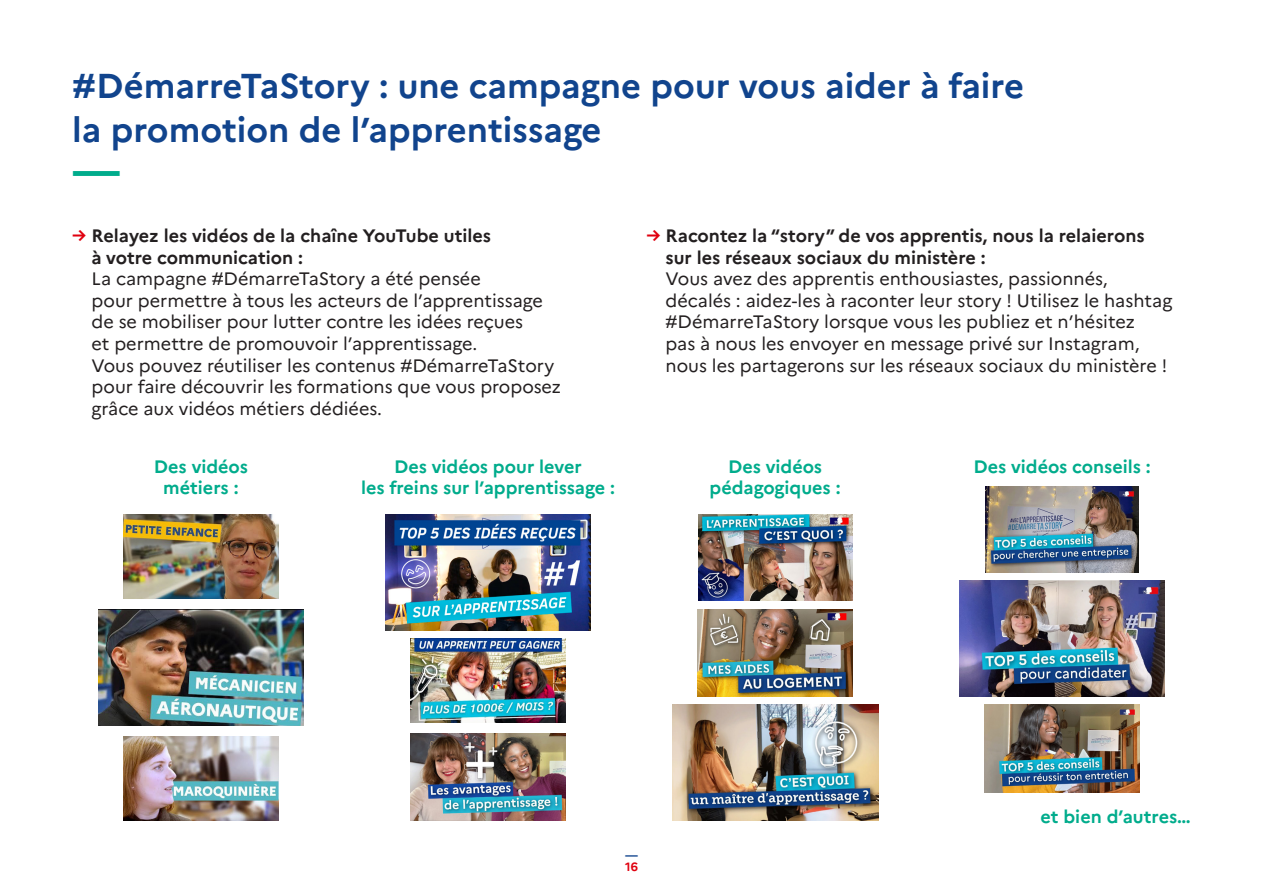
<style>
.page{position:relative;width:1263px;height:893px;background:#fff}
.page>*{position:absolute;margin:0;border:0;box-sizing:border-box;transform-origin:0 0}
.t1{font:700 45px "Marianne";color:#00ac8c}
.t2{font:700 34.5px/43.5px "Marianne";color:#11448d}
.t3{font:18px/21.6px "Marianne";color:#231f20}
.t4{font:700 18px/21.6px "Marianne";color:#00ac8c;text-align:center}
.t5{font:700 12px "Marianne";color:#e0000f}
.t6{font:700 12px "Marianne";color:#11448e}
.s1{font-weight:700;color:#e0000f}
.s2{font-weight:700}
</style>
<div class="page">
<img style="left:411px;top:638px;width:154px;height:84px">
<img style="left:124px;top:737px;width:154px;height:84px">
<img style="left:124px;top:514px;width:154px;height:84px">
<img style="left:985px;top:486px;width:154px;height:86px">
<img style="left:959px;top:581px;width:206px;height:115px">
<img style="left:984px;top:705px;width:156px;height:87px">
<img style="left:673px;top:705px;width:205px;height:116px">
<img style="left:699px;top:514px;width:153px;height:87px">
<img style="left:411px;top:734px;width:154px;height:87px">
<img style="left:698px;top:609px;width:155px;height:87px">
<img style="left:385px;top:514px;width:206px;height:116px">
<img style="left:98px;top:610px;width:206px;height:116px">
<p class="t2" style="left:72px;top:64px;width:953px">#DémarreTaStory : une campagne pour vous aider à faire la promotion de l’apprentissage</p>
<p class="t1" style="left:72px;top:142px;width:50px">—</p>
<p class="t3" style="left:92px;top:225px;width:471px;text-indent:-19px"><span class="s1">→</span> <span class="s2">Relayez les vidéos de la chaîne YouTube utiles<br>à votre communication :<br></span>La campagne #DémarreTaStory a été pensée<br>pour permettre à tous les acteurs de l’apprentissage de se mobiliser pour lutter contre les idées reçues<br>et permettre de promouvoir l’apprentissage.<br>Vous pouvez réutiliser les contenus #DémarreTaStory pour faire découvrir les formations que vous proposez grâce aux vidéos métiers dédiées.</p>
<p class="t3" style="left:666px;top:225px;width:508px;text-indent:-19px"><span class="s1">→</span> <span class="s2">Racontez la “story” de vos apprentis, nous la relaierons sur les réseaux sociaux du ministère :<br></span>Vous avez des apprentis enthousiastes, passionnés, décalés : aidez-les à raconter leur story ! Utilisez le hashtag #DémarreTaStory lorsque vous les publiez et n’hésitez<br>pas à nous les envoyer en message privé sur Instagram, nous les partagerons sur les réseaux sociaux du ministère !</p>
<p class="t4" style="left:154px;top:455px;width:95px">Des vidéos métiers :</p>
<p class="t4" style="left:361px;top:455px;width:255px">Des vidéos pour lever<br>les freins sur l’apprentissage :</p>
<p class="t4" style="left:709px;top:455px;width:133px">Des vidéos pédagogiques :</p>
<p class="t4" style="left:973px;top:455px;width:179px">Des vidéos conseils :</p>
<p class="t6" style="left:625px;top:848px;width:14px">—</p>
<p class="t5" style="left:625px;top:860px;width:14px">16</p>
<p class="t4" style="left:1040px;top:805px;width:152px">et bien d’autres…</p>
</div>
